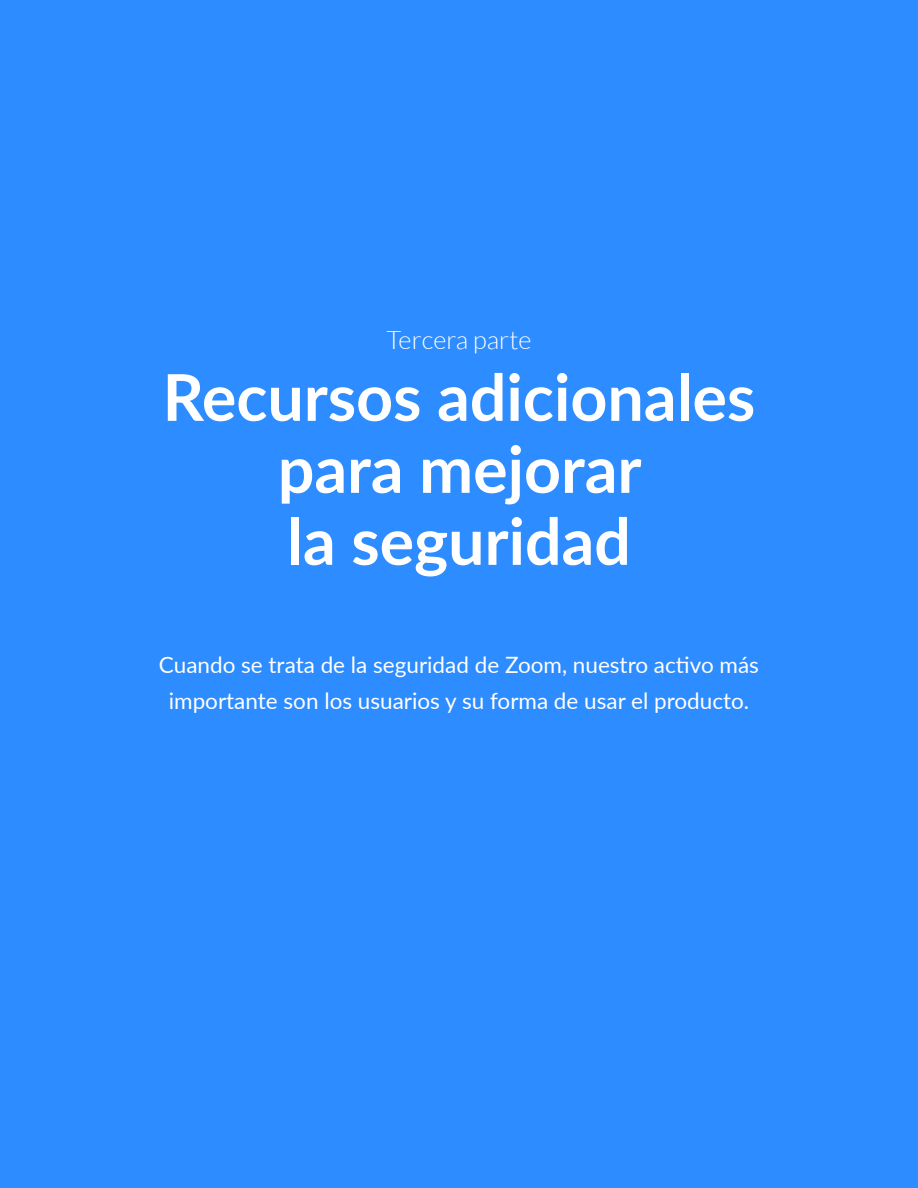
<style>
.page{position:relative;width:918px;height:1188px;background:#2d8cff}
.page>*{position:absolute;margin:0;border:0;box-sizing:border-box;transform-origin:0 0}
.body_copy{font:700 64.5px/72px "Lato";color:#fff;text-align:center}
.body_copy-2{font:300 25.5px "Lato";color:#fff}
.Body_-_Standard{font:22.5px/36px "Lato";color:#fff;text-align:center}
</style>
<div class="page">
<p class="body_copy-2" style="left:386px;top:326px;width:147px">Tercera parte</p>
<p class="body_copy" style="left:163px;top:359px;width:594px">Recursos adicionales para mejorar<br>la seguridad</p>
<p class="Body_-_Standard" style="left:159px;top:646px;width:601px">Cuando se trata de la seguridad de Zoom, nuestro activo más importante son los usuarios y su forma de usar el producto.</p>
</div>
